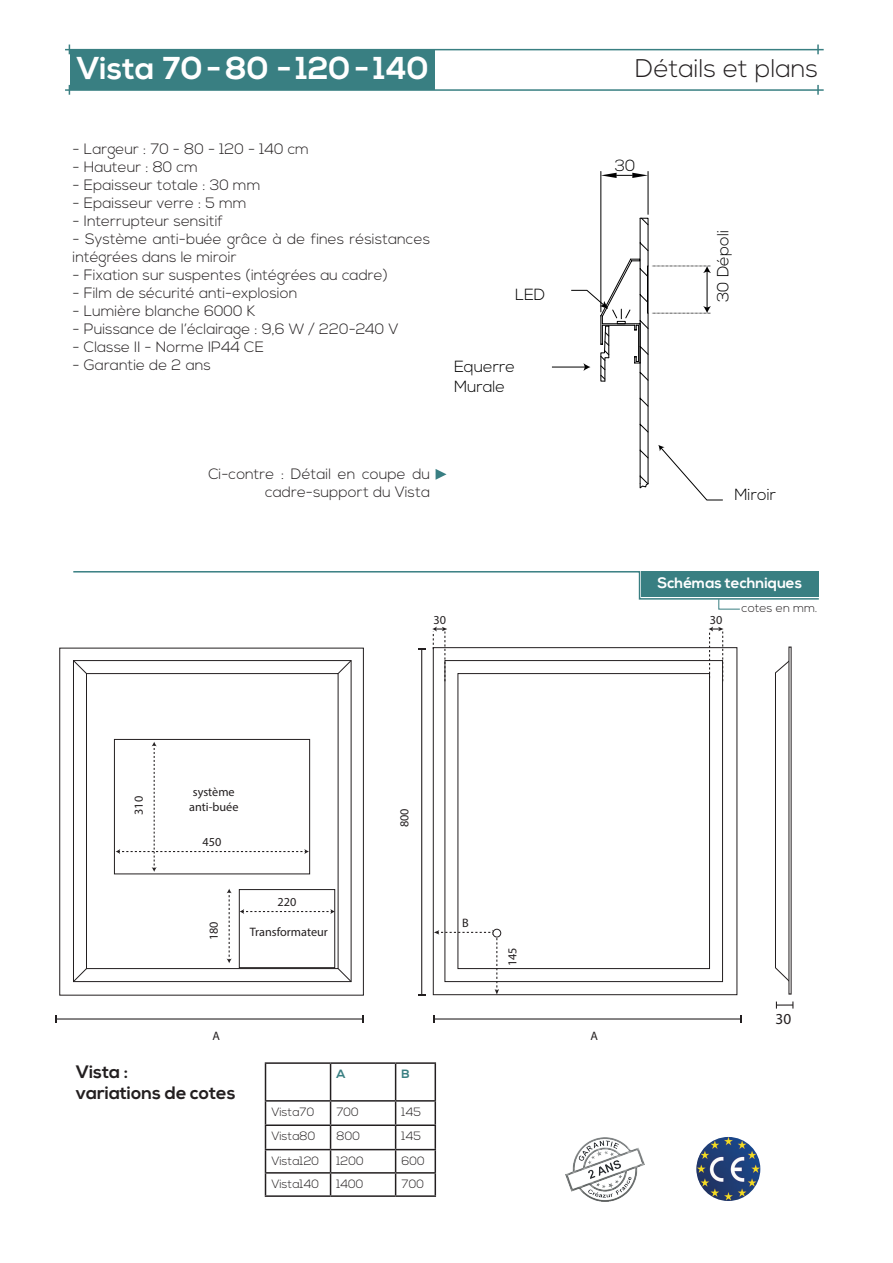
<style>
.page{position:relative;width:893px;height:1263px;background:#fff}
.page>*{position:absolute;margin:0;border:0;box-sizing:border-box;transform-origin:0 0}
.t1{font:700 31.65px "Nexa";color:#fff}
.t2{font:300 25.5px "Nexa";color:#231f20}
.Légende_Visuel_Princ{font:700 18px "Nexa";color:#231f20}
.t3{font:300 16.05px/19.4px "Nexa";color:#000001}
.t4{font:15.3px "Myriad Pro";color:#231f20}
.Légende_Visuel_Princ-2{font:300 15px/18px "Nexa";color:#231f20}
.Légende_Visuel_Princ-3{font:700 15px "Nexa";color:#fff}
.t5{font:12.3px/14.7px "Myriad Pro";color:#231f20;text-align:center}
.Légende_Visuel_Princ-4{font:300 12px "Nexa";color:#231f20}
.t6{font:700 12px "Nexa";color:#397f82}
</style>
<div class="page">
<svg style="left:775px;top:659px;width:14px;height:323px"></svg>
<div style="left:433px;top:647px;width:304px;height:348px;border:1px solid #231f20"></div>
<hr style="left:434px;top:1018px;width:307px;height:1px;background:#231f20">
<hr style="left:56px;top:1018px;width:307px;height:1px;background:#231f20">
<hr style="left:421px;top:649px;width:1px;height:346px;background:#231f20">
<svg style="left:776px;top:1001px;width:17px;height:7px"></svg>
<svg style="left:434px;top:930px;width:65px;height:64px"></svg>
<div style="left:59px;top:648px;width:305px;height:347px;border:1px solid #231f20"></div>
<svg style="left:432px;top:626px;width:15px;height:55px"></svg>
<svg style="left:708px;top:626px;width:16px;height:55px"></svg>
<svg style="left:444px;top:660px;width:279px;height:322px"></svg>
<svg style="left:73px;top:660px;width:279px;height:322px"></svg>
<svg style="left:73px;top:660px;width:14px;height:14px"></svg>
<svg style="left:337px;top:660px;width:15px;height:14px"></svg>
<svg style="left:337px;top:968px;width:15px;height:14px"></svg>
<svg style="left:73px;top:968px;width:14px;height:14px"></svg>
<hr style="left:265px;top:1062px;width:66px;height:2px;background:#231f20">
<hr style="left:265px;top:1064px;width:1px;height:36px;background:#231f20">
<hr style="left:331px;top:1062px;width:65px;height:2px;background:#231f20">
<hr style="left:330px;top:1064px;width:1px;height:36px;background:#231f20">
<hr style="left:396px;top:1062px;width:40px;height:2px;background:#231f20">
<hr style="left:395px;top:1064px;width:1px;height:36px;background:#231f20">
<hr style="left:435px;top:1064px;width:1px;height:36px;background:#231f20">
<hr style="left:265px;top:1100px;width:66px;height:1px;background:#231f20">
<hr style="left:331px;top:1100px;width:65px;height:1px;background:#231f20">
<hr style="left:396px;top:1100px;width:40px;height:1px;background:#231f20">
<hr style="left:265px;top:1124px;width:66px;height:2px;background:#231f20">
<hr style="left:331px;top:1124px;width:65px;height:2px;background:#231f20">
<hr style="left:396px;top:1124px;width:40px;height:2px;background:#231f20">
<hr style="left:265px;top:1149px;width:66px;height:1px;background:#231f20">
<hr style="left:331px;top:1149px;width:65px;height:1px;background:#231f20">
<hr style="left:396px;top:1149px;width:40px;height:1px;background:#231f20">
<hr style="left:265px;top:1172px;width:66px;height:1px;background:#231f20">
<svg style="left:265px;top:1101px;width:1px;height:94px"></svg>
<hr style="left:331px;top:1172px;width:65px;height:1px;background:#231f20">
<svg style="left:330px;top:1101px;width:1px;height:94px"></svg>
<hr style="left:396px;top:1172px;width:40px;height:1px;background:#231f20">
<svg style="left:395px;top:1101px;width:1px;height:94px"></svg>
<svg style="left:435px;top:1101px;width:1px;height:94px"></svg>
<hr style="left:265px;top:1195px;width:66px;height:2px;background:#231f20">
<hr style="left:331px;top:1195px;width:65px;height:2px;background:#231f20">
<hr style="left:396px;top:1195px;width:40px;height:2px;background:#231f20">
<hr style="left:552px;top:367px;width:33px;height:1px;background:#000001">
<hr style="left:601px;top:171px;width:1px;height:141px;background:#000001">
<hr style="left:648px;top:171px;width:1px;height:43px;background:#000001">
<svg style="left:601px;top:173px;width:47px;height:5px"></svg>
<svg style="left:570px;top:217px;width:153px;height:284px"></svg>
<svg style="left:436px;top:469px;width:11px;height:11px"></svg>
<hr style="left:65px;top:49px;width:759px;height:1px;background:#397f82">
<hr style="left:65px;top:89px;width:759px;height:2px;background:#397f82">
<svg style="left:817px;top:85px;width:2px;height:10px"></svg>
<svg style="left:817px;top:45px;width:2px;height:9px"></svg>
<svg style="left:73px;top:571px;width:746px;height:39px"></svg>
<div style="left:70px;top:49px;width:365px;height:41px;background:#397f82"></div>
<img style="left:696px;top:1137px;width:64px;height:64px;border-radius:32px">
<img style="left:565px;top:1137px;width:79px;height:65px">
<p class="t1" style="left:77px;top:50px;width:354px">Vista 70 - 80 - 120 - 140</p>
<h2 class="t2" style="left:635px;top:54px;width:185px">Détails et plans</h2>
<p class="Légende_Visuel_Princ-2" style="left:73px;top:141px;width:238px">- Largeur : 70 - 80 - 120 - 140 cm</p>
<p class="Légende_Visuel_Princ-2" style="left:73px;top:159px;width:127px">- Hauteur : 80 cm</p>
<p class="Légende_Visuel_Princ-2" style="left:73px;top:177px;width:189px">- Epaisseur totale : 30 mm</p>
<p class="Légende_Visuel_Princ-2" style="left:73px;top:195px;width:176px">- Epaisseur verre : 5 mm</p>
<p class="Légende_Visuel_Princ-2" style="left:73px;top:213px;width:152px">- Interrupteur sensitif</p>
<p class="Légende_Visuel_Princ-2" style="left:73px;top:231px;width:359px">- Système anti-buée grâce à de fines résistances intégrées dans le miroir</p>
<p class="Légende_Visuel_Princ-2" style="left:73px;top:267px;width:317px">- Fixation sur suspentes (intégrées au cadre)</p>
<p class="Légende_Visuel_Princ-2" style="left:73px;top:285px;width:226px">- Film de sécurité anti-explosion</p>
<p class="Légende_Visuel_Princ-2" style="left:73px;top:303px;width:184px">- Lumière blanche 6000 K</p>
<p class="Légende_Visuel_Princ-2" style="left:73px;top:321px;width:327px">- Puissance de l’éclairage : 9,6 W / 220-240 V</p>
<p class="Légende_Visuel_Princ-2" style="left:73px;top:339px;width:193px">- Classe II - Norme IP44 CE</p>
<p class="Légende_Visuel_Princ-2" style="left:73px;top:357px;width:140px">- Garantie de 2 ans</p>
<p class="t3" style="left:515px;top:286px;width:32px">LED</p>
<p class="t3" style="left:454px;top:358px;width:62px">Equerre<br>Murale</p>
<p class="Légende_Visuel_Princ-2" style="left:208px;top:465px;width:223px;text-align:right">Ci-contre : Détail en coupe du cadre-support du Vista</p>
<p class="t5" style="left:433px;top:613px;width:14px">30</p>
<p class="t3" style="left:615px;top:157px;width:22px">30</p>
<p class="t3" style="left:714px;top:302px;width:73px;rotate:-90deg">30 Dépoli</p>
<p class="t3" style="left:734px;top:485px;width:43px">Miroir</p>
<p class="Légende_Visuel_Princ-3" style="left:658px;top:574px;width:146px">Schémas techniques</p>
<p class="Légende_Visuel_Princ-4" style="left:742px;top:601px;width:77px">cotes en mm.</p>
<p class="t5" style="left:710px;top:613px;width:14px">30</p>
<p class="t5" style="left:131px;top:815px;width:20px;rotate:-90deg">310</p>
<p class="t5" style="left:189px;top:785px;width:51px">système anti-buée</p>
<p class="t5" style="left:203px;top:834px;width:20px">450</p>
<p class="t5" style="left:206px;top:940px;width:20px;rotate:-90deg">180</p>
<p class="t5" style="left:278px;top:894px;width:20px">220</p>
<p class="t5" style="left:250px;top:924px;width:80px">Transformateur</p>
<p class="t5" style="left:397px;top:827px;width:20px;rotate:-90deg">800</p>
<p class="t5" style="left:212px;top:1028px;width:9px">A</p>
<p class="Légende_Visuel_Princ" style="left:76px;top:1061px;width:54px">Vista :</p>
<p class="Légende_Visuel_Princ" style="left:76px;top:1082px;width:161px">variations de cotes</p>
<p class="t6" style="left:337px;top:1067px;width:10px">A</p>
<p class="t6" style="left:402px;top:1067px;width:10px">B</p>
<p class="Légende_Visuel_Princ-4" style="left:271px;top:1105px;width:44px">Vista70</p>
<p class="Légende_Visuel_Princ-4" style="left:337px;top:1105px;width:24px">700</p>
<p class="Légende_Visuel_Princ-4" style="left:402px;top:1105px;width:21px">145</p>
<p class="Légende_Visuel_Princ-4" style="left:271px;top:1129px;width:45px">Vista80</p>
<p class="Légende_Visuel_Princ-4" style="left:337px;top:1129px;width:25px">800</p>
<p class="Légende_Visuel_Princ-4" style="left:402px;top:1129px;width:21px">145</p>
<p class="Légende_Visuel_Princ-4" style="left:271px;top:1153px;width:49px">Vista120</p>
<p class="Légende_Visuel_Princ-4" style="left:337px;top:1153px;width:29px">1200</p>
<p class="Légende_Visuel_Princ-4" style="left:402px;top:1153px;width:25px">600</p>
<p class="Légende_Visuel_Princ-4" style="left:271px;top:1177px;width:49px">Vista140</p>
<p class="Légende_Visuel_Princ-4" style="left:337px;top:1177px;width:28px">1400</p>
<p class="Légende_Visuel_Princ-4" style="left:402px;top:1177px;width:24px">700</p>
<p class="t5" style="left:462px;top:915px;width:8px">B</p>
<p class="t5" style="left:505px;top:966px;width:20px;rotate:-90deg">145</p>
<p class="t5" style="left:591px;top:1028px;width:9px">A</p>
<p class="t4" style="left:775px;top:1009px;width:17px">30</p>
</div>
